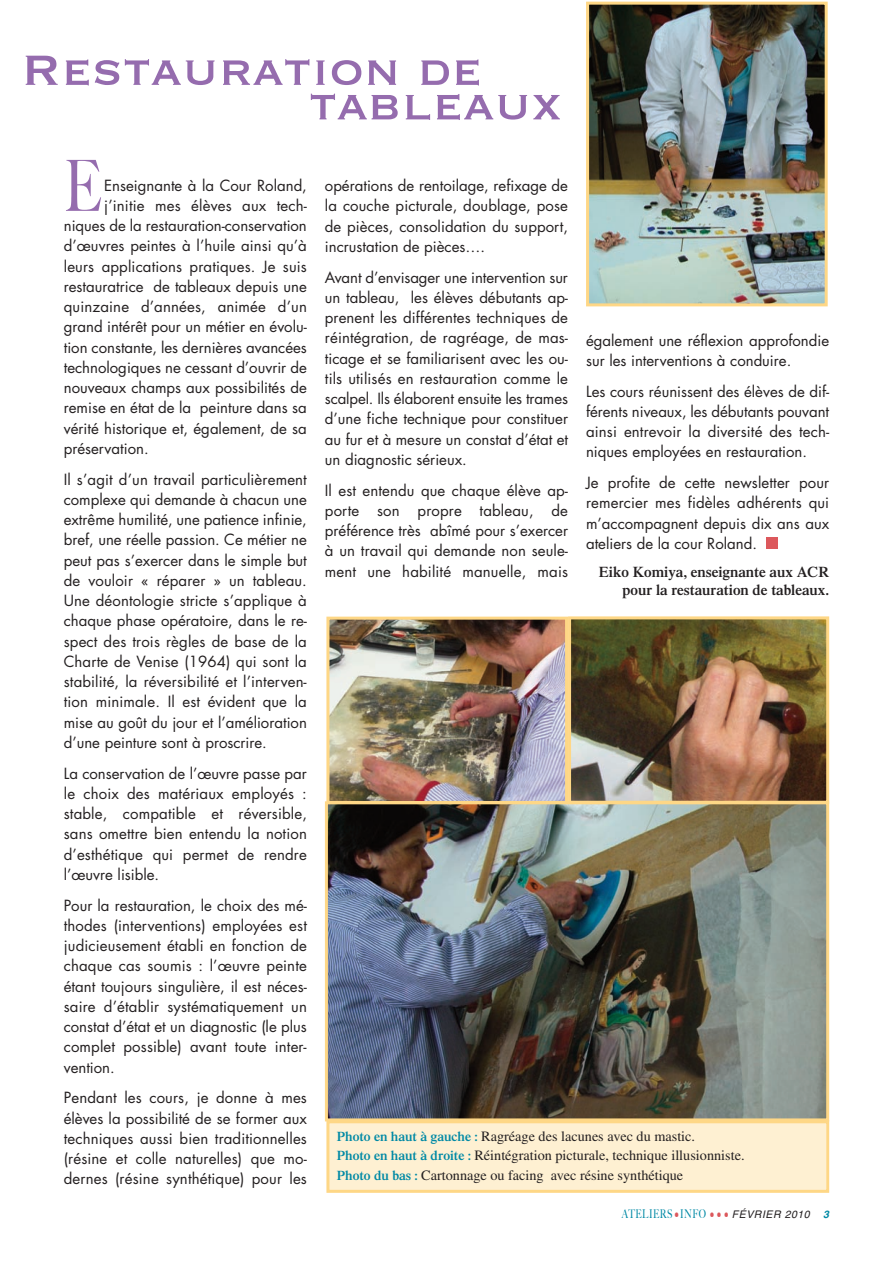
<style>
.page{position:relative;width:893px;height:1263px;background:#fff}
.page>*{position:absolute;margin:0;border:0;box-sizing:border-box;transform-origin:0 0}
.t1{font:500 70.8px "Big Caslon";color:#956cae;scale:.75 1}
.t2{font:55.5px "Copperplate";color:#956cae}
.t3{font:500 39px "Big Caslon";color:#dc585c;scale:.75 1}
.t4{font:15px/20.2px "Futura";color:#231f20;text-align:justify}
.t5{font:600 15px/18px "Times";color:#231f20;text-align:right}
.t6{font:14.25px/19.5px "Times";color:#231f20}
.t7{font:500 12px "Big Caslon";letter-spacing:.05em;color:#0089a5;scale:.75 1}
.t8{font:italic 10.5px "Helvetica";letter-spacing:.055em;color:#231f20}
.t9{font:italic 700 10.5px "Helvetica";color:#0089a5}
.s1{font-weight:600;font-size:13.5px;color:#0089a5}
</style>
<div class="page">
<img style="left:572px;top:620px;width:253px;height:180px">
<div style="left:568px;top:616px;width:261px;height:188px;border:3px solid #fed786"></div>
<img style="left:330px;top:621px;width:234px;height:179px">
<div style="left:326px;top:617px;width:242px;height:187px;border:3px solid #fed786"></div>
<img style="left:590px;top:6px;width:234px;height:296px">
<div style="left:586px;top:2px;width:242px;height:304px;border:3px solid #fed786"></div>
<img style="left:329px;top:805px;width:496px;height:312px">
<div style="left:325px;top:801px;width:504px;height:320px;border:3px solid #fed786"></div>
<div style="left:766px;top:538px;width:11px;height:11px;background:#dc585c"></div>
<div style="left:329px;top:1123px;width:497px;height:67px;background:#fef0d2"></div>
<div style="left:326px;top:1120px;width:503px;height:73px;border:3px solid #fed786"></div>
<h2 class="t2" style="left:21px;top:34px;width:463px">Restauration de</h2>
<h2 class="t2" style="left:309px;top:69px;width:254px">tableaux</h2>
<h1 class="t1" style="left:64px;top:145px;width:52px">E</h1>
<p class="t4" style="left:104px;top:176px;width:204px">Enseignante à la Cour Roland,</p>
<p class="t4" style="left:104px;top:196px;width:204px">j’initie mes élèves aux tech-</p>
<p class="t4" style="left:64px;top:217px;width:245px">niques de la restauration-conservation</p>
<p class="t4" style="left:64px;top:237px;width:245px">d’œuvres peintes à l’huile ainsi qu’à</p>
<p class="t4" style="left:64px;top:257px;width:245px">leurs applications pratiques. Je suis</p>
<p class="t4" style="left:64px;top:277px;width:245px">restauratrice de tableaux depuis une</p>
<p class="t4" style="left:64px;top:298px;width:245px">quinzaine d’années, animée d’un</p>
<p class="t4" style="left:64px;top:318px;width:245px">grand intérêt pour un métier en évolu-</p>
<p class="t4" style="left:64px;top:338px;width:245px">tion constante, les dernières avancées</p>
<p class="t4" style="left:64px;top:358px;width:245px">technologiques ne cessant d’ouvrir de</p>
<p class="t4" style="left:64px;top:379px;width:245px">nouveaux champs aux possibilités de</p>
<p class="t4" style="left:64px;top:399px;width:245px">remise en état de la peinture dans sa</p>
<p class="t4" style="left:64px;top:419px;width:245px">vérité historique et, également, de sa</p>
<p class="t4" style="left:64px;top:439px;width:86px">préservation.</p>
<p class="t4" style="left:64px;top:470px;width:245px">Il s’agit d’un travail particulièrement complexe qui demande à chacun une extrême humilité, une patience infinie, bref, une réelle passion. Ce métier ne peut pas s’exercer dans le simple but de vouloir « réparer » un tableau.<br>Une déontologie stricte s’applique à chaque phase opératoire, dans le re&shy;spect des trois règles de base de la Charte de Venise (1964) qui sont la stabilité, la réversibilité et l’interven&shy;tion minimale. Il est évident que la mise au goût du jour et l’amélioration d’une peinture sont à proscrire.</p>
<p class="t4" style="left:64px;top:764px;width:245px">La conservation de l’œuvre passe par le choix des matériaux employés : stable, compatible et réversible, sans omettre bien entendu la notion d’esthétique qui permet de rendre l’œuvre lisible.</p>
<p class="t4" style="left:64px;top:896px;width:245px">Pour la restauration, le choix des mé&shy;thodes (interventions) employées est judicieusement établi en fonction de chaque cas soumis : l’œuvre peinte étant toujours singulière, il est néces&shy;saire d’établir systématiquement un constat d’état et un diagnostic (le plus complet possible) avant toute inter&shy;vention.</p>
<p class="t4" style="left:64px;top:1089px;width:245px">Pendant les cours, je donne à mes élèves la possibilité de se former aux techniques aussi bien traditionnelles (résine et colle naturelles) que mo&shy;dernes (résine synthétique) pour les</p>
<p class="t4" style="left:325px;top:177px;width:245px">opérations de rentoilage, refixage de la couche picturale, doublage, pose de pièces, consolidation du support, incrustation de pièces….</p>
<p class="t4" style="left:325px;top:268px;width:245px">Avant d’envisager une intervention sur un tableau, les élèves débutants ap&shy;prenent les différentes techniques de réintégration, de ragréage, de mas&shy;ticage et se familiarisent avec les ou&shy;tils utilisés en restauration comme le scalpel. Ils élaborent ensuite les trames d’une fiche technique pour constituer au fur et à mesure un constat d’état et un diagnostic sérieux.</p>
<p class="t4" style="left:325px;top:481px;width:245px">Il est entendu que chaque élève ap&shy;porte son propre tableau, de préférence très abîmé pour s’exercer à un travail qui demande non seule&shy;ment une habilité manuelle, mais</p>
<p class="t4" style="left:586px;top:331px;width:245px">également une réflexion approfondie sur les interventions à conduire.</p>
<p class="t4" style="left:586px;top:382px;width:245px">Les cours réunissent des élèves de dif&shy;férents niveaux, les débutants pouvant ainsi entrevoir la diversité des tech&shy;niques employées en restauration.</p>
<p class="t4" style="left:586px;top:474px;width:245px">Je profite de cette newsletter pour remercier mes fidèles adhérents qui m’accompagnent depuis dix ans aux ateliers de la cour Roland.</p>
<p class="t5" style="left:599px;top:565px;width:232px">Eiko Komiya, enseignante aux ACR pour la restauration de tableaux.</p>
<p class="t6" style="left:337px;top:1128px;width:409px"><span class="s1">Photo en haut à gauche :</span> Ragréage des lacunes avec du mastic.<br><span class="s1">Photo en haut à droite :</span> Réintégration picturale, technique illusionniste.<br><span class="s1">Photo du bas :</span> Cartonnage ou facing avec résine synthétique</p>
<p class="t7" style="left:622px;top:1207px;width:69px">ATELIERS</p>
<h3 class="t3" style="left:673px;top:1180px;width:11px">.</h3>
<p class="t7" style="left:680px;top:1207px;width:36px">INFO</p>
<h3 class="t3" style="left:708px;top:1180px;width:30px">...</h3>
<p class="t8" style="left:732px;top:1211px;width:79px">FÉVRIER 2010</p>
<p class="t9" style="left:823px;top:1211px;width:7px">3</p>
</div>
